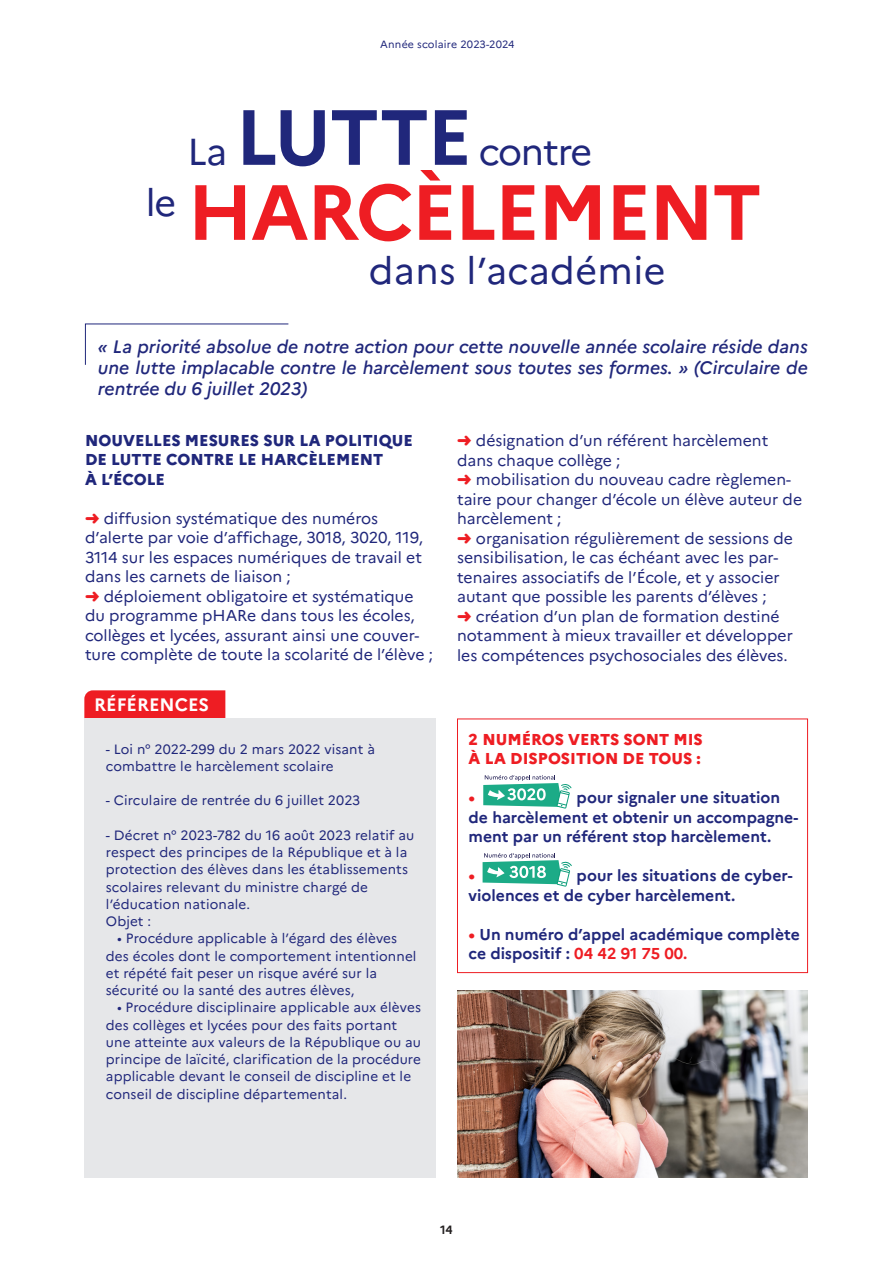
<style>
.page{position:relative;width:893px;height:1263px;background:#fff}
.page>*{position:absolute;margin:0;border:0;box-sizing:border-box;transform-origin:0 0}
.Titres_Fiche_Capital{font:700 78px "Marianne";letter-spacing:-.03em;color:#ee1d23}
.Titres_Fiche_Capital-2{font:37.5px "Marianne";letter-spacing:.01em;color:#20277b}
.Titres_Fiche_Capital-3{font:37.5px "Marianne";letter-spacing:-.03em;color:#20277b}
.Chapô{font:italic 500 18px/21px "Marianne";color:#20277b;text-align:justify}
.Titre_Encadré{font:700 18px "Marianne";color:#fff}
.Texte_courant{font:15.75px/19.5px "Marianne";color:#20277b}
.Sous-titre_niveau_2{font:700 15.75px/19.5px "Marianne";color:#20277b}
.Sous-titre{font:800 15.75px/19.5px "Marianne";color:#20277b}
.Sous-titre-2{font:800 15.75px/19.5px "Marianne";color:#ee1d23}
.Sous-titre_niveau_2-2{font:700 15.75px "Marianne";color:#ee1d23}
.t1{font:13.5px/17.2px "Marianne";letter-spacing:.01em;color:#20277b}
.t2{font:700 12px "Marianne";color:#231f20}
.t3{font:10.5px "Marianne";letter-spacing:.02em;color:#20277b}
.s1{font-weight:700;font-size:78px}
.s2{color:#ee1d23}
</style>
<div class="page">
<div style="left:457px;top:718px;width:351px;height:255px;border:1px solid #ee1d23"></div>
<svg style="left:85px;top:323px;width:204px;height:42px"></svg>
<img style="left:457px;top:991px;width:351px;height:187px">
<div style="left:84px;top:690px;width:141px;height:28px;background:#ee1d23"></div>
<div style="left:84px;top:718px;width:352px;height:460px;background:#e6e7e9"></div>
<svg style="left:483px;top:775px;width:88px;height:33px"></svg>
<svg style="left:483px;top:853px;width:89px;height:34px"></svg>
<p class="t3" style="left:380px;top:38px;width:136px">Année scolaire 2023-2024</p>
<p class="Titres_Fiche_Capital-2" style="left:146px;top:179px;width:32px">le</p>
<p class="Titres_Fiche_Capital-3" style="left:187px;top:129px;width:407px">La <span class="s1">LUTTE</span> contre</p>
<p class="Titres_Fiche_Capital" style="left:187px;top:164px;width:576px">HARCÈLEMENT</p>
<p class="Titres_Fiche_Capital-2" style="left:369px;top:247px;width:298px">dans l’académie</p>
<p class="Chapô" style="left:98px;top:336px;width:711px">« La priorité absolue de notre action pour cette nouvelle année scolaire réside dans une lutte implacable contre le harcèlement sous toutes ses formes. » (Circulaire de rentrée du 6 juillet 2023)</p>
<p class="Sous-titre" style="left:85px;top:431px;width:329px">NOUVELLES MESURES SUR LA POLITIQUE<br>DE LUTTE CONTRE LE HARCÈLEMENT<br>À L’ÉCOLE</p>
<p class="Texte_courant" style="left:85px;top:509px;width:339px"><span class="s2">➜</span> diffusion systématique des numéros d’alerte par voie d’affichage, 3018, 3020, 119, 3114 sur les espaces numériques de travail et dans les carnets de liaison ;</p>
<p class="Texte_courant" style="left:85px;top:587px;width:349px"><span class="s2">➜</span> déploiement obligatoire et systématique du programme pHARe dans tous les écoles, collèges et lycées, assurant ainsi une couver&shy;ture complète de toute la scolarité de l’élève ;</p>
<p class="Titre_Encadré" style="left:94px;top:694px;width:116px">RÉFÉRENCES</p>
<p class="t1" style="left:106px;top:740px;width:270px">- Loi n° 2022-299 du 2 mars 2022 visant à combattre le harcèlement scolaire</p>
<p class="t1" style="left:106px;top:792px;width:256px">- Circulaire de rentrée du 6 juillet 2023</p>
<p class="t1" style="left:106px;top:826px;width:310px">- Décret n° 2023-782 du 16 août 2023 relatif au respect des principes de la République et à la protection des élèves dans les établissements scolaires relevant du ministre chargé de l’éducation nationale.</p>
<p class="t1" style="left:106px;top:913px;width:47px">Objet :</p>
<p class="t1" style="left:106px;top:930px;width:312px;text-indent:11px">• Procédure applicable à l’égard des élèves des écoles dont le comportement intentionnel et répété fait peser un risque avéré sur la sécurité ou la santé des autres élèves,</p>
<p class="t1" style="left:106px;top:999px;width:317px;text-indent:11px">• Procédure disciplinaire applicable aux élèves des collèges et lycées pour des faits portant une atteinte aux valeurs de la République ou au principe de laïcité, clarification de la procédure applicable devant le conseil de discipline et le conseil de discipline départemental.</p>
<p class="Texte_courant" style="left:457px;top:431px;width:313px"><span class="s2">➜</span> désignation d’un référent harcèlement dans chaque collège ;</p>
<p class="Texte_courant" style="left:457px;top:470px;width:347px"><span class="s2">➜</span> mobilisation du nouveau cadre règlemen&shy;taire pour changer d’école un élève auteur de harcèlement ;</p>
<p class="Texte_courant" style="left:457px;top:528px;width:337px"><span class="s2">➜</span> organisation régulièrement de sessions de sensibilisation, le cas échéant avec les par&shy;tenaires associatifs de l’École, et y associer autant que possible les parents d’élèves ;</p>
<p class="Texte_courant" style="left:457px;top:606px;width:337px"><span class="s2">➜</span> création d’un plan de formation destiné notamment à mieux travailler et développer les compétences psychosociales des élèves.</p>
<p class="Sous-titre-2" style="left:469px;top:729px;width:236px">2 NUMÉROS VERTS SONT MIS<br>À LA DISPOSITION DE TOUS :</p>
<p class="Sous-titre_niveau_2-2" style="left:469px;top:788px;width:8px">•</p>
<p class="Sous-titre_niveau_2" style="left:469px;top:788px;width:331px;text-indent:108px">pour signaler une situation de harcèlement et obtenir un accompagne&shy;ment par un référent stop harcèlement.</p>
<p class="Sous-titre_niveau_2-2" style="left:469px;top:866px;width:8px">•</p>
<p class="Sous-titre_niveau_2" style="left:469px;top:866px;width:325px;text-indent:108px">pour les situations de cyber&shy;violences et de cyber harcèlement.</p>
<p class="Sous-titre_niveau_2" style="left:469px;top:924px;width:333px"><span class="s2">•</span> Un numéro d’appel académique complète ce dispositif : <span class="s2">04 42 91 75 00.</span></p>
<p class="t2" style="left:440px;top:1223px;width:14px">14</p>
</div>
